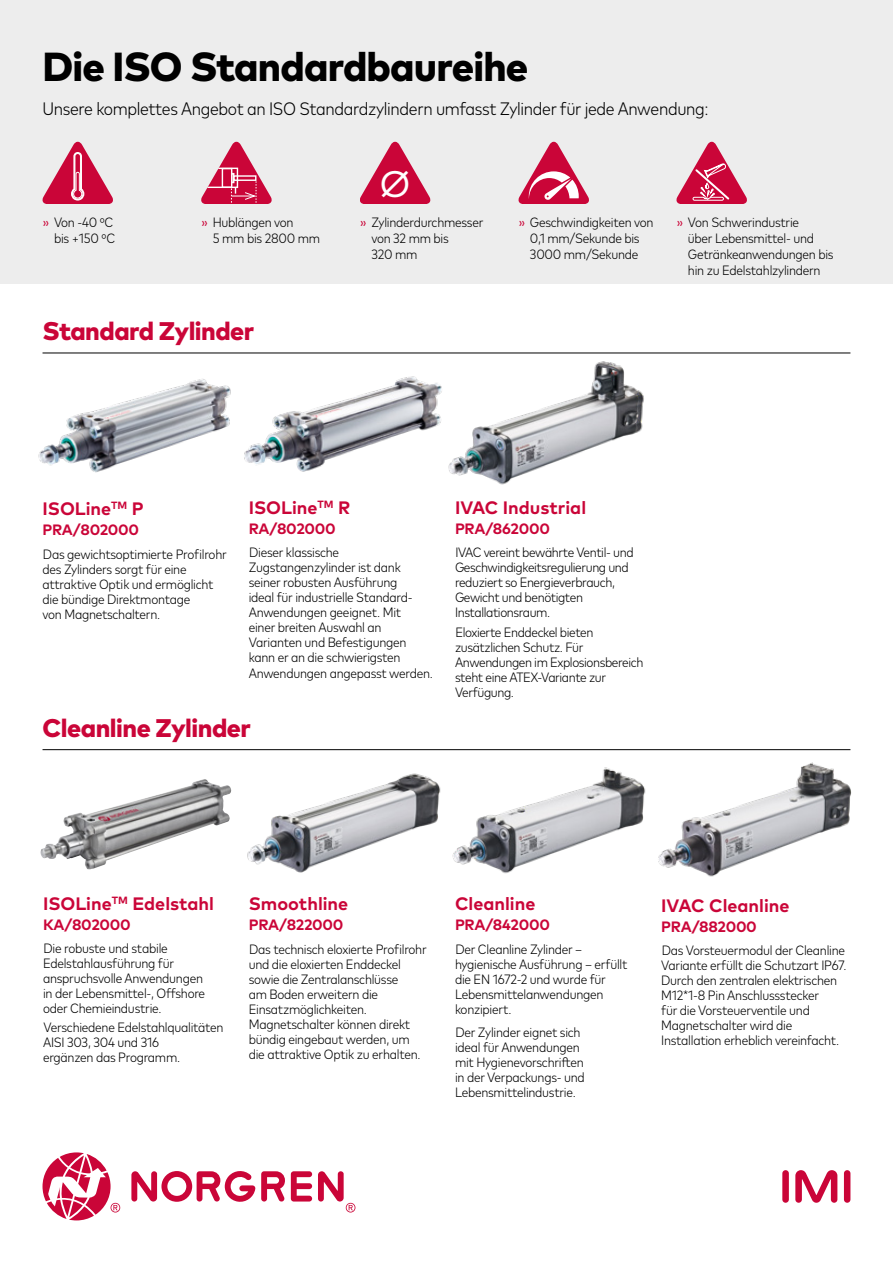
<style>
.page{position:relative;width:893px;height:1263px;background:#fff}
.page>*{position:absolute;margin:0;border:0;box-sizing:border-box;transform-origin:0 0}
.t1{font:800 40.5px "Mark Pro";letter-spacing:-.02em;color:#000}
.t2{font:36.9px "Mark Pro";color:#fff}
.t3{font:800 25.5px "Mark Pro";letter-spacing:-.02em;color:#ca0538}
.t4{font:700 18px "Mark Pro";color:#ca0538}
.t5{font:300 condensed 18px "Mark Pro";letter-spacing:-.02em;color:#000}
.t6{font:700 15px "Mark Pro";letter-spacing:-.02em;color:#ca0538}
.t7{font:300 condensed 13.5px/15px "Mark Pro";letter-spacing:-.02em;color:#000}
.s1{font-weight:400;font-stretch:normal;color:#ca0538}
</style>
<div class="page">
<div style="left:0;top:0;width:893px;height:283px;background:#ededed"></div>
<svg style="left:201px;top:142px;width:71px;height:62px"></svg>
<svg style="left:360px;top:142px;width:70px;height:62px"></svg>
<svg style="left:42px;top:142px;width:71px;height:62px"></svg>
<svg style="left:518px;top:142px;width:71px;height:62px"></svg>
<svg style="left:676px;top:142px;width:71px;height:62px"></svg>
<div style="left:844px;top:1170px;width:6px;height:33px;background:#ca0538;border-radius:3px"></div>
<div style="left:782px;top:1170px;width:7px;height:33px;background:#ca0538;border-radius:3px"></div>
<svg style="left:795px;top:1170px;width:42px;height:33px"></svg>
<svg style="left:318px;top:1171px;width:37px;height:41px"></svg>
<svg style="left:131px;top:1171px;width:124px;height:31px"></svg>
<svg style="left:261px;top:1171px;width:24px;height:31px"></svg>
<svg style="left:291px;top:1171px;width:21px;height:30px"></svg>
<svg style="left:43px;top:1152px;width:77px;height:68px"></svg>
<img style="left:247px;top:773px;width:194px;height:100px">
<img style="left:446px;top:750px;width:206px;height:124px">
<img style="left:652px;top:749px;width:200px;height:128px">
<img style="left:40px;top:779px;width:164px;height:80px">
<img style="left:244px;top:376px;width:198px;height:96px">
<img style="left:38px;top:379px;width:193px;height:94px">
<img style="left:448px;top:361px;width:196px;height:124px">
<hr style="left:43px;top:353px;width:807px;height:1px;background:#000">
<hr style="left:43px;top:749px;width:807px;height:1px;background:#000">
<h1 class="t1" style="left:43px;top:35px;width:487px">Die ISO Standardbaureihe</h1>
<h3 class="t5" style="left:43px;top:96px;width:668px">Unsere komplettes Angebot an ISO Standardzylindern umfasst Zylinder für jede Anwendung:</h3>
<h2 class="t2" style="left:379px;top:156px;width:33px">Ø</h2>
<p class="t7" style="left:43px;top:214px;width:74px;line-height:15.8px;text-align:right"><span class="s1">»</span> Von -40 ºC bis +150 ºC</p>
<p class="t7" style="left:213px;top:214px;width:109px;line-height:15.8px;text-indent:-12px"><span class="s1">»</span> Hublängen von<br>5 mm bis 2800 mm</p>
<p class="t7" style="left:371px;top:214px;width:114px;line-height:15.8px;text-indent:-12px"><span class="s1">»</span> Zylinderdurchmesser von 32 mm bis<br>320 mm</p>
<p class="t7" style="left:518px;top:214px;width:137px;line-height:15.8px;text-align:center"><span class="s1">»</span> Geschwindigkeiten von<br>0,1 mm/Sekunde bis<br>3000 mm/Sekunde</p>
<p class="t7" style="left:688px;top:214px;width:147px;line-height:15.8px;text-indent:-12px"><span class="s1">»</span> Von Schwerindustrie<br>über Lebensmittel- und<br>Getränkeanwendungen bis hin zu Edelstahlzylindern</p>
<h3 class="t3" style="left:43px;top:312px;width:213px">Standard Zylinder</h3>
<h3 class="t4" style="left:43px;top:495px;width:103px">ISOLine<sup>TM</sup> P</h3>
<p class="t6" style="left:43px;top:518px;width:98px">PRA/802000</p>
<p class="t7" style="left:43px;top:545px;width:186px">Das gewichtsoptimierte Profilrohr des Zylinders sorgt für eine attraktive Optik und ermöglicht die bündige Direktmontage<br>von Magnetschaltern.</p>
<h3 class="t4" style="left:249px;top:494px;width:103px">ISOLine<sup>TM</sup> R</h3>
<p class="t6" style="left:249px;top:517px;width:88px">RA/802000</p>
<p class="t7" style="left:249px;top:544px;width:186px">Dieser klassische<br>Zugstangenzylinder ist dank seiner robusten Ausführung<br>ideal für industrielle Standard-<br>Anwendungen geeignet. Mit<br>einer breiten Auswahl an<br>Varianten und Befestigungen kann er an die schwierigsten<br>Anwendungen angepasst werden.</p>
<h3 class="t3" style="left:43px;top:708px;width:210px">Cleanline Zylinder</h3>
<h3 class="t4" style="left:455px;top:494px;width:133px">IVAC Industrial</h3>
<p class="t6" style="left:455px;top:517px;width:96px">PRA/862000</p>
<p class="t7" style="left:455px;top:544px;width:180px">IVAC vereint bewährte Ventil- und<br>Geschwindigkeitsregulierung und reduziert so Energieverbrauch,<br>Gewicht und benötigten<br>Installationsraum.</p>
<p class="t7" style="left:455px;top:623px;width:190px">Eloxierte Enddeckel bieten zusätzlichen Schutz. Für<br>Anwendungen im Explosionsbereich steht eine ATEX-Variante zur<br>Verfügung.</p>
<h3 class="t4" style="left:43px;top:890px;width:172px">ISOLine<sup>TM</sup> Edelstahl</h3>
<p class="t6" style="left:43px;top:913px;width:89px">KA/802000</p>
<p class="t7" style="left:43px;top:940px;width:164px">Die robuste und stabile<br>Edelstahlausführung für anspruchsvolle Anwendungen in der Lebensmittel-, Offshore oder Chemieindustrie.</p>
<p class="t7" style="left:43px;top:1019px;width:182px">Verschiedene Edelstahlqualitäten<br>AISI 303, 304 und 316<br>ergänzen das Programm.</p>
<h3 class="t4" style="left:249px;top:890px;width:101px">Smoothline</h3>
<p class="t6" style="left:249px;top:914px;width:96px">PRA/822000</p>
<p class="t7" style="left:249px;top:941px;width:180px">Das technisch eloxierte Profilrohr und die eloxierten Enddeckel sowie die Zentralanschlüsse<br>am Boden erweitern die<br>Einsatzmöglichkeiten.<br>Magnetschalter können direkt bündig eingebaut werden, um die attraktive Optik zu erhalten.</p>
<h3 class="t4" style="left:455px;top:890px;width:82px">Cleanline</h3>
<p class="t6" style="left:455px;top:914px;width:96px">PRA/842000</p>
<p class="t7" style="left:455px;top:941px;width:174px">Der Cleanline Zylinder – hygienische Ausführung – erfüllt die EN 1672-2 und wurde für<br>Lebensmittelanwendungen konzipiert.</p>
<p class="t7" style="left:455px;top:1024px;width:131px">Der Zylinder eignet sich ideal für Anwendungen mit Hygienevorschriften in der Verpackungs- und<br>Lebensmittelindustrie.</p>
<h3 class="t4" style="left:661px;top:891px;width:130px">IVAC Cleanline</h3>
<p class="t6" style="left:661px;top:915px;width:97px">PRA/882000</p>
<p class="t7" style="left:661px;top:942px;width:187px">Das Vorsteuermodul der Cleanline<br>Variante erfüllt die Schutzart IP67.<br>Durch den zentralen elektrischen<br>M12*1-8 Pin Anschlussstecker<br>für die Vorsteuerventile und<br>Magnetschalter wird die<br>Installation erheblich vereinfacht.</p>
</div>
